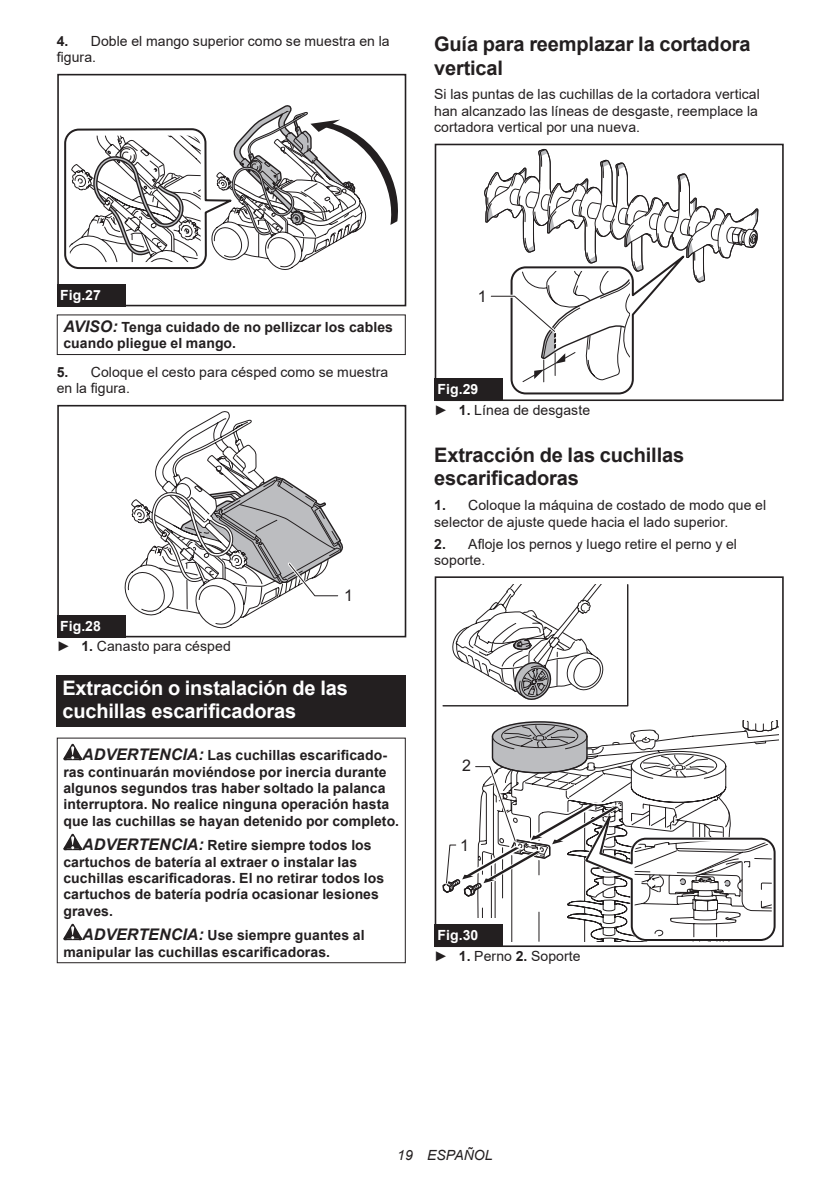
<style>
.page{position:relative;width:840px;height:1191px;background:#fff}
.page>*{position:absolute;margin:0;border:0;box-sizing:border-box;transform-origin:0 0}
.t1{font:700 20px/23.4px "Arial";letter-spacing:-.01em;color:#231f20}
.t2{font:700 20px/23.4px "Arial";letter-spacing:-.01em;color:#fff}
.t3{font:16px "Arial";color:#231f20}
.t4{font:700 14px/16.4px "Arial";letter-spacing:.005em;color:#231f20}
.t5{font:14px/16.4px "Arial";letter-spacing:.005em;color:#231f20}
.t6{font:italic 14px "Arial";letter-spacing:.005em;color:#231f20}
.t7{font:700 14px "Arial";color:#fff}
.s1{font-weight:700}
.s2{font-style:italic;font-size:16px}
.s3{font-weight:700;color:#fff}
</style>
<div class="page">
<svg style="left:64px;top:105px;width:334px;height:165px"></svg>
<div style="left:57px;top:74px;width:349px;height:232px;border:2px solid #231f20"></div>
<div style="left:57px;top:284px;width:68px;height:22px;background:#231f20"></div>
<div style="left:57px;top:314px;width:348px;height:41px;border:1px solid #231f20"></div>
<div style="left:57px;top:405px;width:349px;height:232px;border:2px solid #231f20"></div>
<svg style="left:124px;top:411px;width:219px;height:220px"></svg>
<div style="left:57px;top:615px;width:68px;height:22px;background:#231f20"></div>
<div style="left:57px;top:675px;width:348px;height:51px;background:#231f20"></div>
<svg style="left:63px;top:744px;width:19px;height:16px"></svg>
<svg style="left:63px;top:833px;width:19px;height:17px"></svg>
<svg style="left:63px;top:923px;width:19px;height:17px"></svg>
<div style="left:57px;top:737px;width:348px;height:226px;border:1px solid #231f20"></div>
<div style="left:434px;top:144px;width:349px;height:257px;border:2px solid #231f20"></div>
<svg style="left:484px;top:144px;width:274px;height:254px"></svg>
<div style="left:434px;top:378px;width:68px;height:23px;background:#231f20"></div>
<svg style="left:442px;top:584px;width:186px;height:123px"></svg>
<div style="left:434px;top:576px;width:349px;height:371px;border:2px solid #231f20"></div>
<svg style="left:442px;top:721px;width:335px;height:222px"></svg>
<div style="left:434px;top:924px;width:68px;height:23px;background:#231f20"></div>
<p class="t5" style="left:57px;top:33px;width:334px"><span class="s1">4.</span> Doble el mango superior como se muestra en la figura.</p>
<h1 class="t1" style="left:434px;top:33px;width:317px">Guía para reemplazar la cortadora vertical</h1>
<p class="t5" style="left:434px;top:86px;width:327px">Si las puntas de las cuchillas de la cortadora vertical han alcanzado las líneas de desgaste, reemplace la cortadora vertical por una nueva.</p>
<p class="t7" style="left:60px;top:285px;width:42px">Fig.27</p>
<p class="t4" style="left:63px;top:319px;width:331px"><span class="s2">AVISO:</span> Tenga cuidado de no pellizcar los cables cuando pliegue el mango.</p>
<p class="t5" style="left:57px;top:364px;width:333px"><span class="s1">5.</span> Coloque el cesto para césped como se muestra en la figura.</p>
<p class="t3" style="left:344px;top:584px;width:10px">1</p>
<p class="t5" style="left:57px;top:615px;width:175px;line-height:20.2px"><span class="s3">Fig.28<br></span>► <span class="s1">1.</span> Canasto para césped</p>
<h1 class="t2" style="left:62px;top:676px;width:287px">Extracción o instalación de las cuchillas escarificadoras</h1>
<p class="t4" style="left:63px;top:747px;width:337px;text-indent:19px"><span class="s2">ADVERTENCIA:</span> Las cuchillas escarificado&shy;ras continuarán moviéndose por inercia durante algunos segundos tras haber soltado la palanca interruptora. No realice ninguna operación hasta que las cuchillas se hayan detenido por completo.</p>
<p class="t4" style="left:63px;top:837px;width:322px;text-indent:19px"><span class="s2">ADVERTENCIA:</span> Retire siempre todos los cartuchos de batería al extraer o instalar las cuchillas escarificadoras. El no retirar todos los cartuchos de batería podría ocasionar lesiones graves.</p>
<p class="t4" style="left:63px;top:927px;width:302px;text-indent:19px"><span class="s2">ADVERTENCIA:</span> Use siempre guantes al manipular las cuchillas escarificadoras.</p>
<p class="t3" style="left:477px;top:285px;width:10px">1</p>
<p class="t5" style="left:434px;top:379px;width:157px;line-height:20.2px"><span class="s3">Fig.29<br></span>► <span class="s1">1.</span> Línea de desgaste</p>
<h1 class="t1" style="left:434px;top:443px;width:251px">Extracción de las cuchillas escarificadoras</h1>
<p class="t5" style="left:434px;top:497px;width:333px"><span class="s1">1.</span> Coloque la máquina de costado de modo que el selector de ajuste quede hacia el lado superior.</p>
<p class="t5" style="left:434px;top:535px;width:304px"><span class="s1">2.</span> Afloje los pernos y luego retire el perno y el soporte.</p>
<p class="t3" style="left:462px;top:755px;width:10px">2</p>
<p class="t3" style="left:460px;top:834px;width:10px">1</p>
<p class="t5" style="left:434px;top:925px;width:148px;line-height:20.2px"><span class="s3">Fig.30<br></span>► <span class="s1">1.</span> Perno <span class="s1">2.</span> Soporte</p>
<p class="t6" style="left:397px;top:1146px;width:97px">19 ESPAÑOL</p>
</div>
